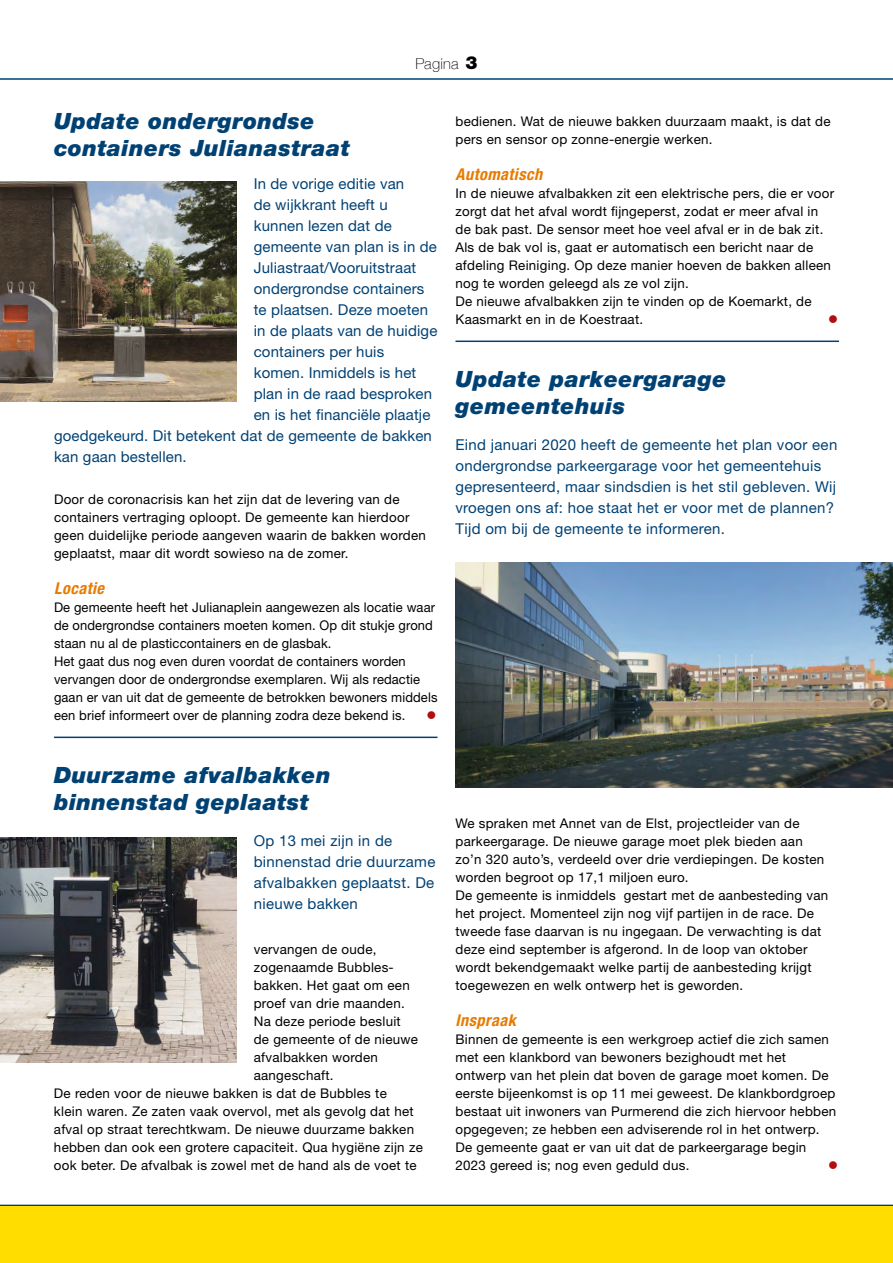
<style>
.page{position:relative;width:893px;height:1263px;background:#fff}
.page>*{position:absolute;margin:0;border:0;box-sizing:border-box;transform-origin:0 0}
.H1__Kop{font:italic 900 22.5px/27px "Helvetica Neue";letter-spacing:.02em;color:#004174}
.H2__Subkop{font:italic 700 condensed 16.35px "Helvetica Neue";letter-spacing:.03em;color:#e77b00}
.H__Introtekst{font:15px/21px "Helvetica Neue";letter-spacing:.01em;color:#004174}
.t1{font:100 15px "Helvetica Neue";letter-spacing:.02em;color:#000}
.P__Tekst_plat{font:13.35px/18px "Helvetica Neue";letter-spacing:.02em;color:#000}
.P__Tekst_plat-2{font:13.35px "Wingdings";color:#b20e10}
.s1{font-weight:900;font-size:18px}
</style>
<div class="page">
<hr style="left:0;top:78px;width:893px;height:2px;background:#004174">
<hr style="left:0;top:1205px;width:893px;height:1px;background:#004174">
<div style="left:0;top:1206px;width:893px;height:57px;background:#fd0"></div>
<hr style="left:54px;top:737px;width:383px;height:1px;background:#004174">
<hr style="left:455px;top:341px;width:384px;height:1px;background:#004174">
<img style="left:0;top:181px;width:237px;height:220px">
<img style="left:455px;top:563px;width:438px;height:224px">
<img style="left:0;top:837px;width:237px;height:225px">
<p class="t1" style="left:415px;top:52px;width:63px">Pagina <span class="s1">3</span></p>
<h1 class="H1__Kop" style="left:54px;top:107px;width:297px">Update ondergrondse containers Julianastraat</h1>
<p class="H__Introtekst" style="left:254px;top:173px;width:152px">In de vorige editie van</p>
<p class="H__Introtekst" style="left:254px;top:194px;width:135px">de wijkkrant heeft u</p>
<p class="H__Introtekst" style="left:254px;top:215px;width:140px">kunnen lezen dat de</p>
<p class="H__Introtekst" style="left:254px;top:236px;width:185px">gemeente van plan is in de</p>
<p class="H__Introtekst" style="left:254px;top:257px;width:164px">Juliastraat/Vooruitstraat</p>
<p class="H__Introtekst" style="left:254px;top:278px;width:172px">ondergrondse containers</p>
<p class="H__Introtekst" style="left:254px;top:299px;width:176px">te plaatsen. Deze moeten</p>
<p class="H__Introtekst" style="left:254px;top:320px;width:185px">in de plaats van de huidige</p>
<p class="H__Introtekst" style="left:254px;top:341px;width:132px">containers per huis</p>
<p class="H__Introtekst" style="left:254px;top:362px;width:164px">komen. Inmiddels is het</p>
<p class="H__Introtekst" style="left:254px;top:383px;width:180px">plan in de raad besproken</p>
<p class="H__Introtekst" style="left:254px;top:404px;width:178px">en is het financiële plaatje</p>
<p class="H__Introtekst" style="left:54px;top:425px;width:379px">goedgekeurd. Dit betekent dat de gemeente de bakken</p>
<p class="H__Introtekst" style="left:54px;top:446px;width:134px">kan gaan bestellen.</p>
<p class="P__Tekst_plat" style="left:54px;top:490px;width:373px">Door de coronacrisis kan het zijn dat de levering van de containers vertraging oploopt. De gemeente kan hierdoor geen duidelijke periode aangeven waarin de bakken worden geplaatst, maar dit wordt sowieso na de zomer.</p>
<h2 class="H2__Subkop" style="left:54px;top:578px;width:52px">Locatie</h2>
<p class="P__Tekst_plat" style="left:54px;top:598px;width:383px">De gemeente heeft het Julianaplein aangewezen als locatie waar de ondergrondse containers moeten komen. Op dit stukje grond staan nu al de plasticcontainers en de glasbak.</p>
<p class="P__Tekst_plat" style="left:54px;top:652px;width:385px">Het gaat dus nog even duren voordat de containers worden vervangen door de ondergrondse exemplaren. Wij als redactie gaan er van uit dat de gemeente de betrokken bewoners middels een brief informeert over de planning zodra deze bekend is.</p>
<p class="P__Tekst_plat-2" style="left:427px;top:708px;width:11px">●</p>
<p class="P__Tekst_plat" style="left:455px;top:112px;width:377px">bedienen. Wat de nieuwe bakken duurzaam maakt, is dat de pers en sensor op zonne-energie werken.</p>
<h2 class="H2__Subkop" style="left:455px;top:164px;width:88px">Automatisch</h2>
<p class="P__Tekst_plat" style="left:455px;top:184px;width:380px">In de nieuwe afvalbakken zit een elektrische pers, die er voor zorgt dat het afval wordt fijngeperst, zodat er meer afval in de bak past. De sensor meet hoe veel afval er in de bak zit.<br>Als de bak vol is, gaat er automatisch een bericht naar de afdeling Reiniging. Op deze manier hoeven de bakken alleen nog te worden geleegd als ze vol zijn.</p>
<p class="P__Tekst_plat" style="left:455px;top:292px;width:358px">De nieuwe afvalbakken zijn te vinden op de Koemarkt, de<br>Kaasmarkt en in de Koestraat.</p>
<p class="P__Tekst_plat-2" style="left:828px;top:312px;width:11px">●</p>
<h1 class="H1__Kop" style="left:455px;top:365px;width:273px">Update parkeergarage gemeentehuis</h1>
<p class="H__Introtekst" style="left:455px;top:434px;width:383px">Eind januari 2020 heeft de gemeente het plan voor een ondergrondse parkeergarage voor het gemeentehuis gepresenteerd, maar sindsdien is het stil gebleven. Wij vroegen ons af: hoe staat het er voor met de plannen?<br>Tijd om bij de gemeente te informeren.</p>
<h1 class="H1__Kop" style="left:54px;top:761px;width:278px">Duurzame afvalbakken binnenstad geplaatst</h1>
<p class="H__Introtekst" style="left:254px;top:830px;width:183px">Op 13 mei zijn in de binnenstad drie duurzame afvalbakken geplaatst. De nieuwe bakken</p>
<p class="P__Tekst_plat" style="left:254px;top:940px;width:166px">vervangen de oude, zogenaamde Bubbles&shy;bakken. Het gaat om een proef van drie maanden.<br>Na deze periode besluit de gemeente of de nieuwe afvalbakken worden aangeschaft.</p>
<p class="P__Tekst_plat" style="left:54px;top:1084px;width:370px">De reden voor de nieuwe bakken is dat de Bubbles te<br>klein waren. Ze zaten vaak overvol, met als gevolg dat het afval op straat terechtkwam. De nieuwe duurzame bakken hebben dan ook een grotere capaciteit. Qua hygiëne zijn ze ook beter. De afvalbak is zowel met de hand als de voet te</p>
<p class="P__Tekst_plat" style="left:455px;top:814px;width:370px">We spraken met Annet van de Elst, projectleider van de parkeergarage. De nieuwe garage moet plek bieden aan zo’n 320 auto’s, verdeeld over drie verdiepingen. De kosten worden begroot op 17,1 miljoen euro.</p>
<p class="P__Tekst_plat" style="left:455px;top:886px;width:374px">De gemeente is inmiddels gestart met de aanbesteding van het project. Momenteel zijn nog vijf partijen in de race. De tweede fase daarvan is nu ingegaan. De verwachting is dat deze eind september is afgerond. In de loop van oktober wordt bekendgemaakt welke partij de aanbesteding krijgt toegewezen en welk ontwerp het is geworden.</p>
<h2 class="H2__Subkop" style="left:455px;top:1010px;width:62px">Inspraak</h2>
<p class="P__Tekst_plat" style="left:455px;top:1030px;width:382px">Binnen de gemeente is een werkgroep actief die zich samen met een klankbord van bewoners bezighoudt met het ontwerp van het plein dat boven de garage moet komen. De eerste bijeenkomst is op 11 mei geweest. De klankbordgroep bestaat uit inwoners van Purmerend die zich hiervoor hebben opgegeven; ze hebben een adviserende rol in het ontwerp.</p>
<p class="P__Tekst_plat" style="left:455px;top:1138px;width:352px">De gemeente gaat er van uit dat de parkeergarage begin<br>2023 gereed is; nog even geduld dus.</p>
<p class="P__Tekst_plat-2" style="left:828px;top:1158px;width:11px">●</p>
</div>
